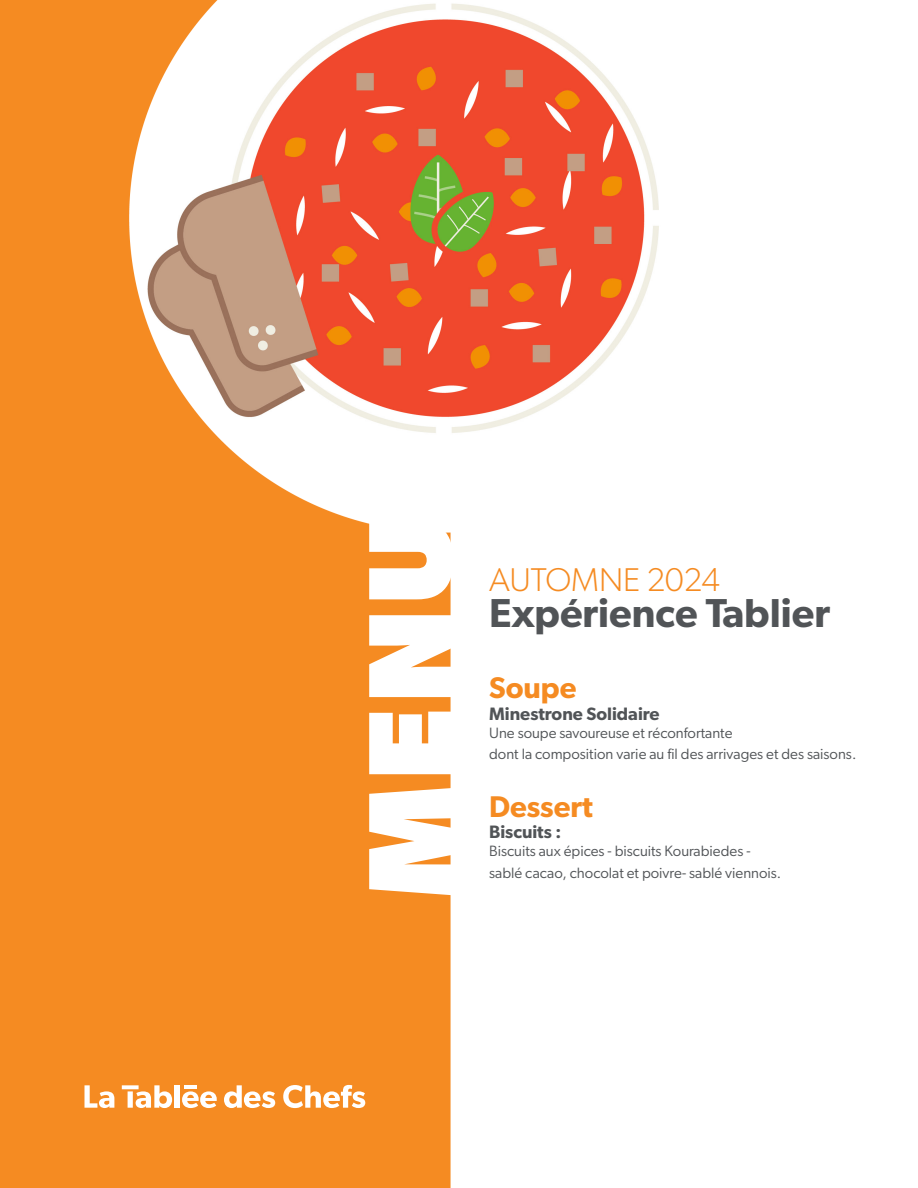
<style>
.page{position:relative;width:918px;height:1188px;background:#fff}
.page>*{position:absolute;margin:0;border:0;box-sizing:border-box;transform-origin:0 0}
.t1{font:800 120px "Gibson";color:#fff}
.t2{font:600 40.5px "Gibson";color:#515457}
.t3{font:300 33px "Gibson";color:#f58b22}
.t4{font:600 30px "Gibson";color:#f58b22}
.t5{font:600 18px "Gibson";color:#515457}
.t6{font:15px/21.6px "Gibson";color:#515457}
</style>
<div class="page">
<div style="left:0;top:0;width:451px;height:1188px;background:#f58b22"></div>
<svg style="left:84px;top:1085px;width:30px;height:23px"></svg>
<svg style="left:122px;top:1085px;width:50px;height:23px"></svg>
<div style="left:175px;top:1085px;width:5px;height:23px;background:#fff"></div>
<hr style="left:184px;top:1085px;width:13px;height:4px;background:#fff">
<svg style="left:182px;top:1091px;width:35px;height:17px"></svg>
<svg style="left:224px;top:1085px;width:51px;height:23px"></svg>
<svg style="left:283px;top:1085px;width:82px;height:23px"></svg>
<img style="left:72px;top:0;width:587px;height:600px">
<h1 class="t1" style="left:339px;top:898px;width:383px;rotate:-90deg">MENU</h1>
<h3 class="t3" style="left:489px;top:560px;width:232px">AUTOMNE 2024</h3>
<h2 class="t2" style="left:489px;top:589px;width:342px">Expérience Tablier</h2>
<h3 class="t4" style="left:489px;top:670px;width:89px">Soupe</h3>
<p class="t5" style="left:489px;top:703px;width:172px">Minestrone Solidaire</p>
<p class="t6" style="left:489px;top:721px;width:369px">Une soupe savoureuse et réconfortante<br>dont la composition varie au fil des arrivages et des saisons.</p>
<h3 class="t4" style="left:489px;top:788px;width:105px">Dessert</h3>
<p class="t5" style="left:489px;top:821px;width:74px">Biscuits :</p>
<p class="t6" style="left:489px;top:840px;width:263px">Biscuits aux épices - biscuits Kourabiedes -</p>
<p class="t6" style="left:489px;top:862px;width:294px">sablé cacao, chocolat et poivre- sablé viennois.</p>
</div>
